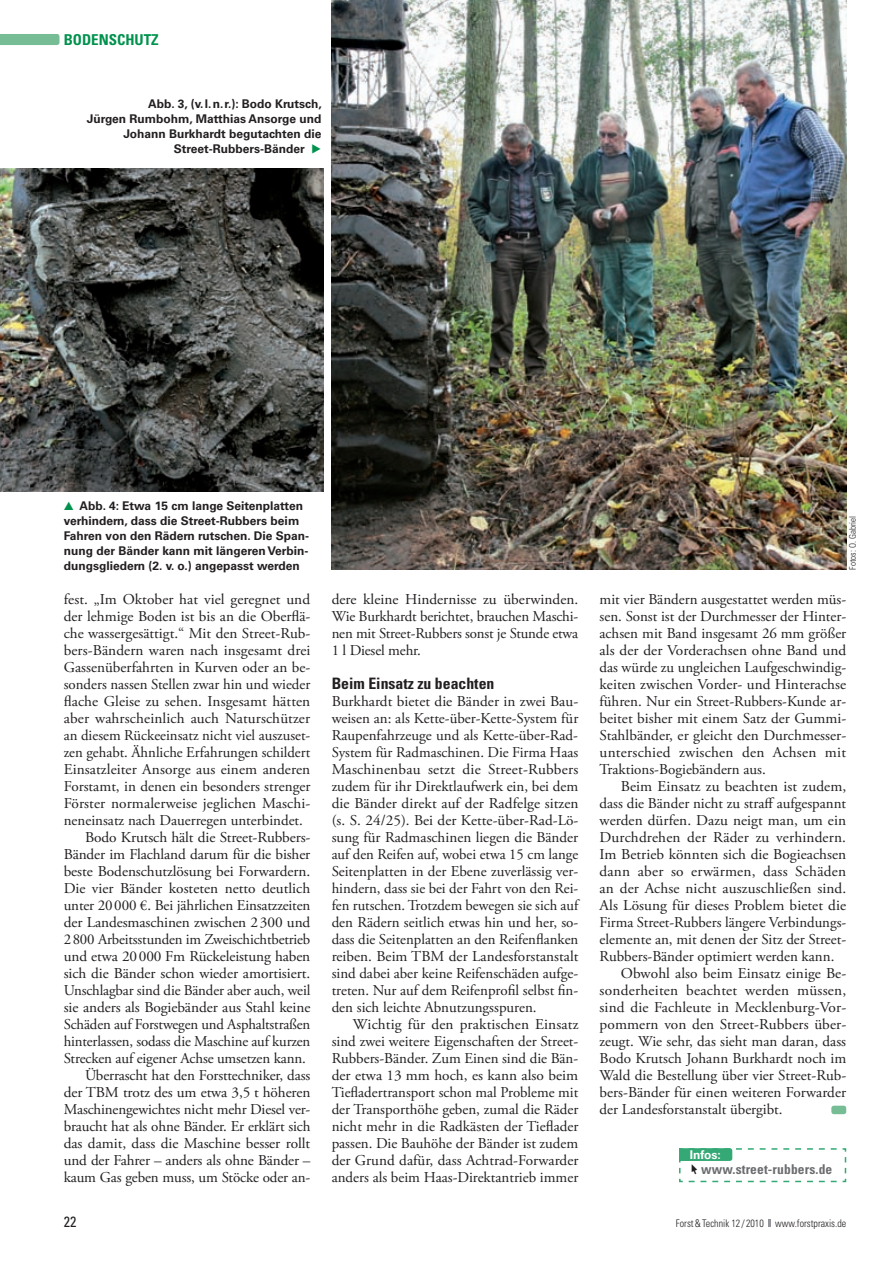
<style>
.page{position:relative;width:893px;height:1263px;background:#fff}
.page>*{position:absolute;margin:0;border:0;box-sizing:border-box;transform-origin:0 0}
.t1{font:700 condensed 15.75px "Univers LT Std";color:#231f20}
.t2{font:15px/17px "Adobe Garamond Pro";color:#231f20;text-align:justify}
.t3{font:700 condensed 15px "Univers LT Std";color:#00924d}
.t4{font:condensed 14.85px "Univers LT Std";color:#231f20;scale:.95 1}
.t5{font:700 condensed 13.5px "Univers LT Std";letter-spacing:.01em;color:#6c6d70}
.t6{font:700 12px/15px "Univers LT Std";color:#231f20}
.t7{font:700 12px "Univers LT Std";color:#fff}
.t8{font:300 condensed 10.5px "Univers LT Std";color:#231f20;scale:.95 1}
.t9{font:300 condensed 9px "Univers LT Std";color:#231f20}
.s1{color:#00924d}
</style>
<div class="page">
<svg style="left:768px;top:1219px;width:3px;height:8px"></svg>
<svg style="left:0;top:34px;width:59px;height:11px"></svg>
<div style="left:831px;top:1105px;width:15px;height:9px;background:#76bd96;border-radius:3px"></div>
<img style="left:332px;top:0;width:514px;height:570px">
<img style="left:0;top:169px;width:323px;height:322px">
<svg style="left:679px;top:1148px;width:168px;height:35px"></svg>
<p class="t3" style="left:64px;top:30px;width:97px">Bodenschutz</p>
<p class="t6" style="left:87px;top:97px;width:237px;text-align:right">Abb. 3, (v.l.n.r.): Bodo Krutsch,<br>Jürgen Rumbohm, Matthias Ansorge und Johann Burkhardt begutachten die Street-Rubbers-Bänder <span class="s1">▶</span></p>
<p class="t6" style="left:64px;top:498px;width:246px"><span class="s1">▲</span> Abb. 4: Etwa 15 cm lange Seitenplatten verhindern, dass die Street-Rubbers beim Fahren von den Rädern rutschen. Die Span&shy;nung der Bänder kann mit längeren Verbin&shy;dungsgliedern (2. v. o.) angepasst werden</p>
<p class="t2" style="left:64px;top:591px;width:248px">fest. „Im Oktober hat viel geregnet und</p>
<p class="t2" style="left:64px;top:608px;width:248px">der lehmige Boden ist bis an die Oberflä-</p>
<p class="t2" style="left:64px;top:625px;width:248px">che wassergesättigt.“ Mit den Street-Rub-</p>
<p class="t2" style="left:64px;top:642px;width:248px">bers-Bändern waren nach insgesamt drei</p>
<p class="t2" style="left:64px;top:659px;width:248px">Gassenüberfahrten in Kurven oder an be-</p>
<p class="t2" style="left:64px;top:676px;width:248px">sonders nassen Stellen zwar hin und wieder</p>
<p class="t2" style="left:64px;top:693px;width:248px">flache Gleise zu sehen. Insgesamt hätten</p>
<p class="t2" style="left:64px;top:710px;width:248px">aber wahrscheinlich auch Naturschützer</p>
<p class="t2" style="left:64px;top:727px;width:248px">an diesem Rücke-einsatz nicht viel auszuset-</p>
<p class="t2" style="left:64px;top:744px;width:248px">zen gehabt. Ähnliche Erfahrungen schildert</p>
<p class="t2" style="left:64px;top:761px;width:248px">Einsatzleiter Ansorge aus einem anderen</p>
<p class="t2" style="left:64px;top:778px;width:248px">Forstamt, in denen ein besonders strenger</p>
<p class="t2" style="left:64px;top:795px;width:248px">Förster normalerweise jeglichen Maschi-</p>
<p class="t2" style="left:64px;top:812px;width:241px">neneinsatz nach Dauerregen unterbindet.</p>
<p class="t2" style="left:85px;top:829px;width:227px">Bodo Krutsch hält die Street-Rubbers-</p>
<p class="t2" style="left:64px;top:846px;width:248px">Bänder im Flachland darum für die bisher</p>
<p class="t2" style="left:64px;top:863px;width:248px">beste Bodenschutzlösung bei Forwardern.</p>
<p class="t2" style="left:64px;top:880px;width:248px">Die vier Bänder kosteten netto deutlich</p>
<p class="t2" style="left:64px;top:897px;width:248px">unter 20000 €. Bei jährlichen Einsatzzeiten</p>
<p class="t2" style="left:64px;top:914px;width:248px">der Landesmaschinen zwischen 2300 und</p>
<p class="t2" style="left:64px;top:931px;width:248px">2800 Arbeitsstunden im Zweischichtbetrieb</p>
<p class="t2" style="left:64px;top:948px;width:248px">und etwa 20000 Fm Rückeleistung haben</p>
<p class="t2" style="left:64px;top:965px;width:248px">sich die Bänder schon wieder amortisiert.</p>
<p class="t2" style="left:64px;top:982px;width:248px">Unschlagbar sind die Bänder aber auch, weil</p>
<p class="t2" style="left:64px;top:999px;width:248px">sie anders als Bogie-bänder aus Stahl keine</p>
<p class="t2" style="left:64px;top:1016px;width:248px">Schäden auf Forstwegen und Asphaltstraßen</p>
<p class="t2" style="left:64px;top:1033px;width:248px">hinterlassen, sodass die Maschine auf kurzen</p>
<p class="t2" style="left:64px;top:1050px;width:244px">Strecken auf eigener Achse umsetzen kann.</p>
<p class="t2" style="left:85px;top:1067px;width:227px">Überrascht hat den Forsttechniker, dass</p>
<p class="t2" style="left:64px;top:1084px;width:248px">der TBM trotz des um etwa 3,5 t höheren</p>
<p class="t2" style="left:64px;top:1101px;width:248px">Maschinengewichtes nicht mehr Diesel ver-</p>
<p class="t2" style="left:64px;top:1118px;width:248px">braucht hat als ohne Bänder. Er erklärt sich</p>
<p class="t2" style="left:64px;top:1135px;width:248px">das damit, dass die Maschine besser rollt</p>
<p class="t2" style="left:64px;top:1152px;width:248px">und der Fahrer – anders als ohne Bänder –</p>
<p class="t2" style="left:64px;top:1169px;width:248px">kaum Gas geben muss, um Stöcke oder an-</p>
<p class="t2" style="left:332px;top:591px;width:248px">dere kleine Hindernisse zu überwinden.<br>Wie Burkhardt berichtet, brauchen Maschi&shy;nen mit Street-Rubbers sonst je Stunde etwa 1 l Diesel mehr.</p>
<p class="t1" style="left:332px;top:674px;width:164px">Beim Einsatz zu beachten</p>
<p class="t2" style="left:332px;top:693px;width:248px">Burkhardt bietet die Bänder in zwei Bau&shy;weisen an: als Kette-über-Kette-System für Raupenfahrzeuge und als Kette-über-Rad-System für Radmaschinen. Die Firma Haas Maschinenbau setzt die Street-Rubbers zudem für ihr Direktlaufwerk ein, bei dem die Bänder direkt auf der Radfelge sitzen (s. S. 24/25). Bei der Kette-über-Rad-Lö&shy;sung für Radmaschinen liegen die Bänder auf den Reifen auf, wobei etwa 15 cm lange Seitenplatten in der Ebene zuverlässig ver&shy;hindern, dass sie bei der Fahrt von den Rei&shy;fen rutschen. Trotzdem bewegen sie sich auf den Rädern seitlich etwas hin und her, so&shy;dass die Seitenplatten an den Reifenflanken reiben. Beim TBM der Landesforstanstalt sind dabei aber keine Reifenschäden aufge&shy;treten. Nur auf dem Reifenprofil selbst fin&shy;den sich leichte Abnutzungsspuren.</p>
<p class="t2" style="left:332px;top:1016px;width:248px;text-indent:21px">Wichtig für den praktischen Einsatz sind zwei weitere Eigenschaften der Street-Rubbers-Bänder. Zum Einen sind die Bän&shy;der etwa 13 mm hoch, es kann also beim Tiefladertransport schon mal Probleme mit der Transporthöhe geben, zumal die Räder nicht mehr in die Radkästen der Tieflader passen. Die Bauhöhe der Bänder ist zudem der Grund dafür, dass Achtrad-Forwarder anders als beim Haas-Direktantrieb immer</p>
<p class="t9" style="left:847px;top:570px;width:55px;rotate:-90deg">Fotos: O. Gabriel</p>
<p class="t2" style="left:599px;top:591px;width:248px">mit vier Bändern ausgestattet werden müs&shy;sen. Sonst ist der Durchmesser der Hinter&shy;achsen mit Band insgesamt 26 mm größer als der der Vorderachsen ohne Band und das würde zu ungleichen Laufgeschwindig&shy;keiten zwischen Vorder- und Hinterachse führen. Nur ein Street-Rubbers-Kunde ar&shy;beitet bisher mit einem Satz der Gummi-Stahlbänder, er gleicht den Durchmesser&shy;unterschied zwischen den Achsen mit Traktions-Bogiebändern aus.</p>
<p class="t2" style="left:621px;top:778px;width:227px">Beim Einsatz zu beachten ist zudem,</p>
<p class="t2" style="left:599px;top:795px;width:248px">dass die Bänder nicht zu straff aufgespannt</p>
<p class="t2" style="left:599px;top:812px;width:248px">werden dürfen. Dazu neigt man, um ein</p>
<p class="t2" style="left:599px;top:829px;width:248px">Durchdrehen der Räder zu verhindern.</p>
<p class="t2" style="left:599px;top:846px;width:248px">Im Betrieb könnten sich die Bogie-achsen</p>
<p class="t2" style="left:599px;top:863px;width:248px">dann aber so erwärmen, dass Schäden</p>
<p class="t2" style="left:599px;top:880px;width:248px">an der Achse nicht auszuschließen sind.</p>
<p class="t2" style="left:599px;top:897px;width:248px">Als Lösung für dieses Problem bietet die</p>
<p class="t2" style="left:599px;top:914px;width:247px">Firma Street-Rubbers längere Verbindungs-</p>
<p class="t2" style="left:599px;top:931px;width:248px">elemente an, mit denen der Sitz der Street-</p>
<p class="t2" style="left:599px;top:948px;width:236px">Rubbers-Bänder optimiert werden kann.</p>
<p class="t2" style="left:621px;top:965px;width:227px">Obwohl also beim Einsatz einige Be-</p>
<p class="t2" style="left:599px;top:982px;width:248px">sonderheiten beachtet werden müssen,</p>
<p class="t2" style="left:599px;top:999px;width:248px">sind die Fachleute in Mecklenburg-Vor-</p>
<p class="t2" style="left:599px;top:1016px;width:248px">pommern von den Street-Rubbers über-</p>
<p class="t2" style="left:599px;top:1033px;width:248px">zeugt. Wie sehr, das sieht man daran, dass</p>
<p class="t2" style="left:599px;top:1050px;width:248px">Bodo Krutsch Johann Burkhardt noch im</p>
<p class="t2" style="left:599px;top:1067px;width:248px">Wald die Bestellung über vier Street-Rub-</p>
<p class="t2" style="left:599px;top:1084px;width:248px">bers-Bänder für einen weiteren Forwarder</p>
<p class="t2" style="left:599px;top:1101px;width:185px">der Landesforstanstalt übergibt.</p>
<p class="t7" style="left:690px;top:1147px;width:33px">Infos:</p>
<p class="t5" style="left:701px;top:1161px;width:133px">www.street-rubbers.de</p>
<p class="t4" style="left:64px;top:1212px;width:15px">22</p>
<p class="t8" style="left:676px;top:1217px;width:181px">Forst &amp; Technik 12 / 2010 www.forstpraxis.de</p>
</div>
